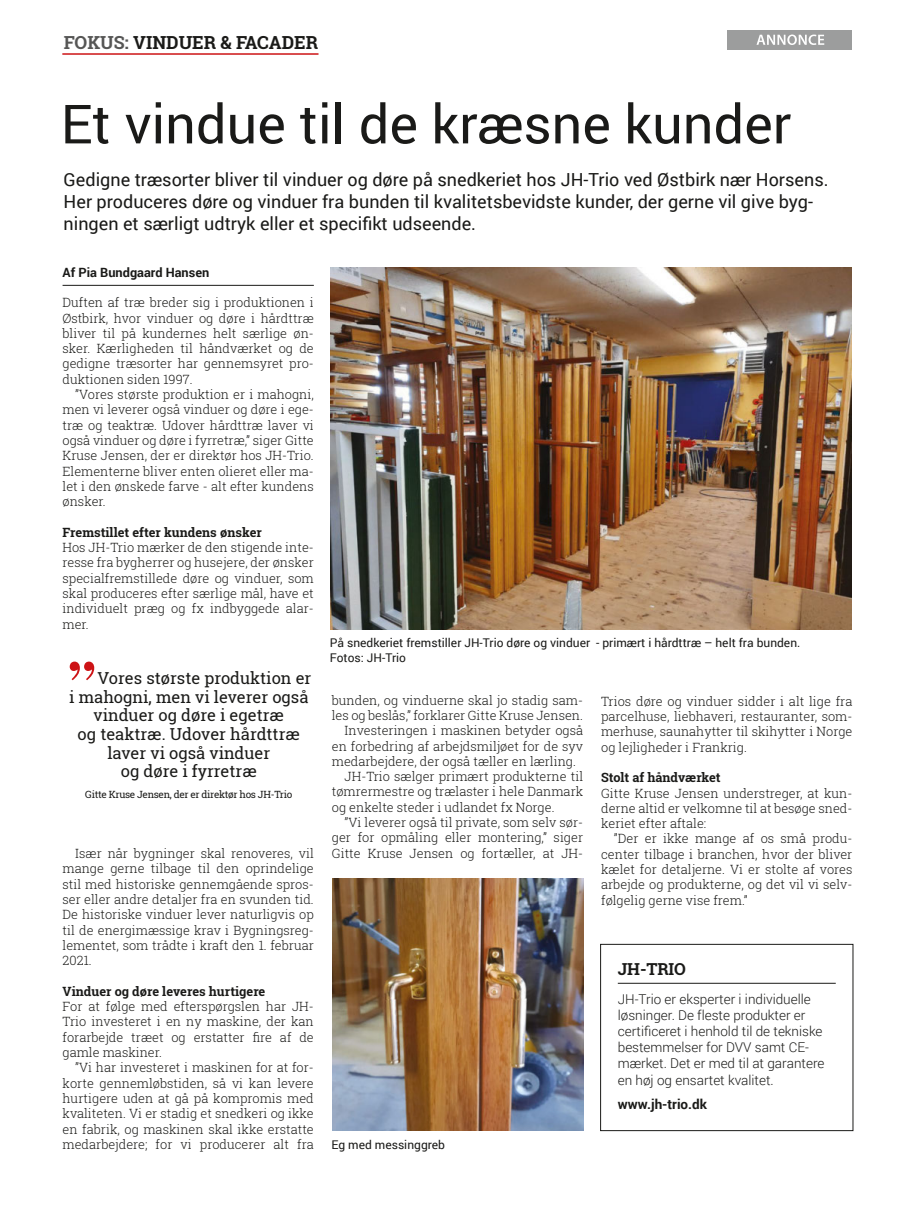
<style>
.page{position:relative;width:915px;height:1212px;background:#fff}
.page>*{position:absolute;margin:0;border:0;box-sizing:border-box;transform-origin:0 0}
.t1{font:700 condensed 70.5px "Bodoni Std";color:#cd1316}
.t2{font:54px "Roboto";color:#1a1a18}
.t3{font:18px/21.6px "Roboto";color:#1a1a18}
.t4{font:700 18px "Roboto Slab";color:#1a1a18}
.t5{font:16.5px "Roboto Slab";color:#1a1a18}
.t6{font:700 16.5px "Roboto Slab";letter-spacing:-.01em;color:#1a1a18}
.t7{font:300 13.5px/16.2px "Roboto";color:#1a1a18}
.t8{font:700 13.5px "Roboto";color:#1a1a18}
.t9{font:300 12.75px/15.3px "Roboto Slab";color:#1a1a18;text-align:justify}
.t10{font:700 12.75px "Roboto Slab";color:#1a1a18}
.t11{font:700 12.75px "Roboto";color:#1a1a18}
.t12{font:12px/14.4px "Roboto";color:#1a1a18}
.t13{font:9.9px "Roboto Slab";letter-spacing:-.03em;color:#1a1a18}
.s1{color:#565655}
</style>
<div class="page">
<img style="left:330px;top:268px;width:520px;height:361px">
<div style="left:726px;top:30px;width:125px;height:20px;background:#9c9d9d"></div>
<svg style="left:756px;top:35px;width:68px;height:10px"></svg>
<hr style="left:62px;top:53px;width:256px;height:2px;background:#cd1316">
<hr style="left:617px;top:983px;width:218px;height:1px;background:#1a1a18">
<div style="left:600px;top:944px;width:252px;height:187px;border:1px solid #1a1a18"></div>
<hr style="left:63px;top:285px;width:251px;height:1px;background:#1a1a18">
<img style="left:332px;top:879px;width:251px;height:252px">
<h3 class="t4" style="left:64px;top:30px;width:256px"><span class="s1">FOKUS:</span> VINDUER &amp; FACADER</h3>
<h2 class="t2" style="left:61px;top:86px;width:732px">Et vindue til de kræsne kunder</h2>
<p class="t3" style="left:64px;top:168px;width:766px">Gedigne træsorter bliver til vinduer og døre på snedkeriet hos JH-Trio ved Østbirk nær Horsens.<br>Her produceres døre og vinduer fra bunden til kvalitetsbevidste kunder, der gerne vil give byg&shy;ningen et særligt udtryk eller et specifikt udseende.</p>
<p class="t11" style="left:63px;top:263px;width:148px">Af Pia Bundgaard Hansen</p>
<p class="t9" style="left:63px;top:295px;width:253px">Duften af træ breder sig i produktionen i Østbirk, hvor vinduer og døre i hårdttræ bliver til på kundernes helt særlige øn&shy;sker. Kærligheden til håndværket og de gedigne træsorter har gennemsyret pro&shy;duktionen siden 1997.</p>
<p class="t9" style="left:63px;top:386px;width:253px;text-indent:13px">”Vores største produktion er i mahogni, men vi leverer også vinduer og døre i ege&shy;træ og teaktræ. Udover hårdttræ laver vi også vinduer og døre i fyrretræ,” siger Gitte Kruse Jensen, der er direktør hos JH-Trio.<br>Elementerne bliver enten olieret eller ma&shy;let i den ønskede farve - alt efter kundens ønsker.</p>
<p class="t10" style="left:63px;top:523px;width:201px">Fremstillet efter kundens ønsker</p>
<p class="t9" style="left:63px;top:539px;width:253px">Hos JH-Trio mærker de den stigende inte&shy;resse fra bygherrer og husejere, der ønsker specialfremstillede døre og vinduer, som skal produceres efter særlige mål, have et individuelt præg og fx indbyggede alar&shy;mer.</p>
<h1 class="t1" style="left:66px;top:647px;width:33px">”</h1>
<p class="t5" style="left:97px;top:667px;width:215px">Vores største produktion er</p>
<p class="t5" style="left:69px;top:685px;width:241px">i mahogni, men vi leverer også</p>
<p class="t5" style="left:93px;top:704px;width:192px">vinduer og døre i egetræ</p>
<p class="t5" style="left:78px;top:723px;width:224px">og teaktræ. Udover hårdttræ</p>
<p class="t5" style="left:107px;top:741px;width:164px">laver vi også vinduer</p>
<p class="t5" style="left:121px;top:760px;width:137px">og døre i fyrretræ</p>
<p class="t13" style="left:85px;top:787px;width:208px">Gitte Kruse Jensen, der er direktør hos JH-Trio</p>
<p class="t9" style="left:63px;top:845px;width:253px;text-indent:13px">Især når bygninger skal renoveres, vil mange gerne tilbage til den oprindelige stil med historiske gennemgående spros&shy;ser eller andre detaljer fra en svunden tid.<br>De historiske vinduer lever naturligvis op til de energimæssige krav i Bygningsreg&shy;lementet, som trådte i kraft den 1. februar 2021.</p>
<p class="t10" style="left:63px;top:982px;width:204px">Vinduer og døre leveres hurtigere</p>
<p class="t9" style="left:63px;top:998px;width:253px">For at følge med efterspørgslen har JH-Trio investeret i en ny maskine, der kan forarbejde træet og erstatter fire af de gamle maskiner.</p>
<p class="t9" style="left:63px;top:1060px;width:253px;text-indent:13px">”Vi har investeret i maskinen for at for&shy;korte gennemløbstiden, så vi kan levere hurtigere uden at gå på kompromis med kvaliteten. Vi er stadig et snedkeri og ikke en fabrik, og maskinen skal ikke erstatte medarbejdere; for vi producerer alt fra</p>
<p class="t12" style="left:330px;top:635px;width:472px">På snedkeriet fremstiller JH-Trio døre og vinduer - primært i hårdttræ – helt fra bunden.<br>Fotos: JH-Trio</p>
<p class="t9" style="left:332px;top:692px;width:253px">bunden, og vinduerne skal jo stadig sam-</p>
<p class="t9" style="left:332px;top:707px;width:253px">les og beslås,” forklarer Gitte Kruse Jensen.</p>
<p class="t9" style="left:344px;top:723px;width:240px">Investeringen i maskinen betyder også</p>
<p class="t9" style="left:332px;top:738px;width:253px">en forbedring af arbejdsmiljøet for de syv</p>
<p class="t9" style="left:332px;top:753px;width:245px">medarbejdere, der også tæller en lærling.</p>
<p class="t9" style="left:344px;top:768px;width:240px">JH-Trio sælger primært produkterne til</p>
<p class="t9" style="left:332px;top:784px;width:253px">tømrermestre og trælaster i hele Danmark</p>
<p class="t9" style="left:332px;top:799px;width:224px">og enkelte steder i udlandet fx Norge.</p>
<p class="t9" style="left:344px;top:814px;width:240px">”Vi leverer også til private, som selv sør-</p>
<p class="t9" style="left:332px;top:830px;width:253px">ger for opmåling eller montering,” siger</p>
<p class="t9" style="left:332px;top:845px;width:253px">Gitte Kruse Jensen og fortæller, at JH-</p>
<p class="t9" style="left:601px;top:693px;width:253px">Trios døre og vinduer sidder i alt lige fra parcelhuse, liebhaveri, restauranter, som&shy;merhuse, saunahytter til skihytter i Norge og lejligheder i Frankrig.</p>
<p class="t10" style="left:601px;top:769px;width:121px">Stolt af håndværket</p>
<p class="t9" style="left:601px;top:785px;width:253px">Gitte Kruse Jensen understreger, at kun&shy;derne altid er velkomne til at besøge sned&shy;keriet efter aftale:</p>
<p class="t9" style="left:601px;top:831px;width:253px;text-indent:13px">”Der er ikke mange af os små produ&shy;center tilbage i branchen, hvor der bliver kælet for detaljerne. Vi er stolte af vores arbejde og produkterne, og det vil vi selv&shy;følgelig gerne vise frem.”</p>
<p class="t12" style="left:331px;top:1137px;width:115px">Eg med messinggreb</p>
<p class="t6" style="left:617px;top:957px;width:69px">JH-TRIO</p>
<p class="t7" style="left:617px;top:990px;width:208px">JH-Trio er eksperter i individuelle løsninger. De fleste produkter er certificeret i henhold til de tekniske bestemmelser for DVV samt CE&shy;mærket. Det er med til at garantere en høj og ensartet kvalitet.</p>
<p class="t8" style="left:617px;top:1095px;width:91px">www.jh-trio.dk</p>
</div>
